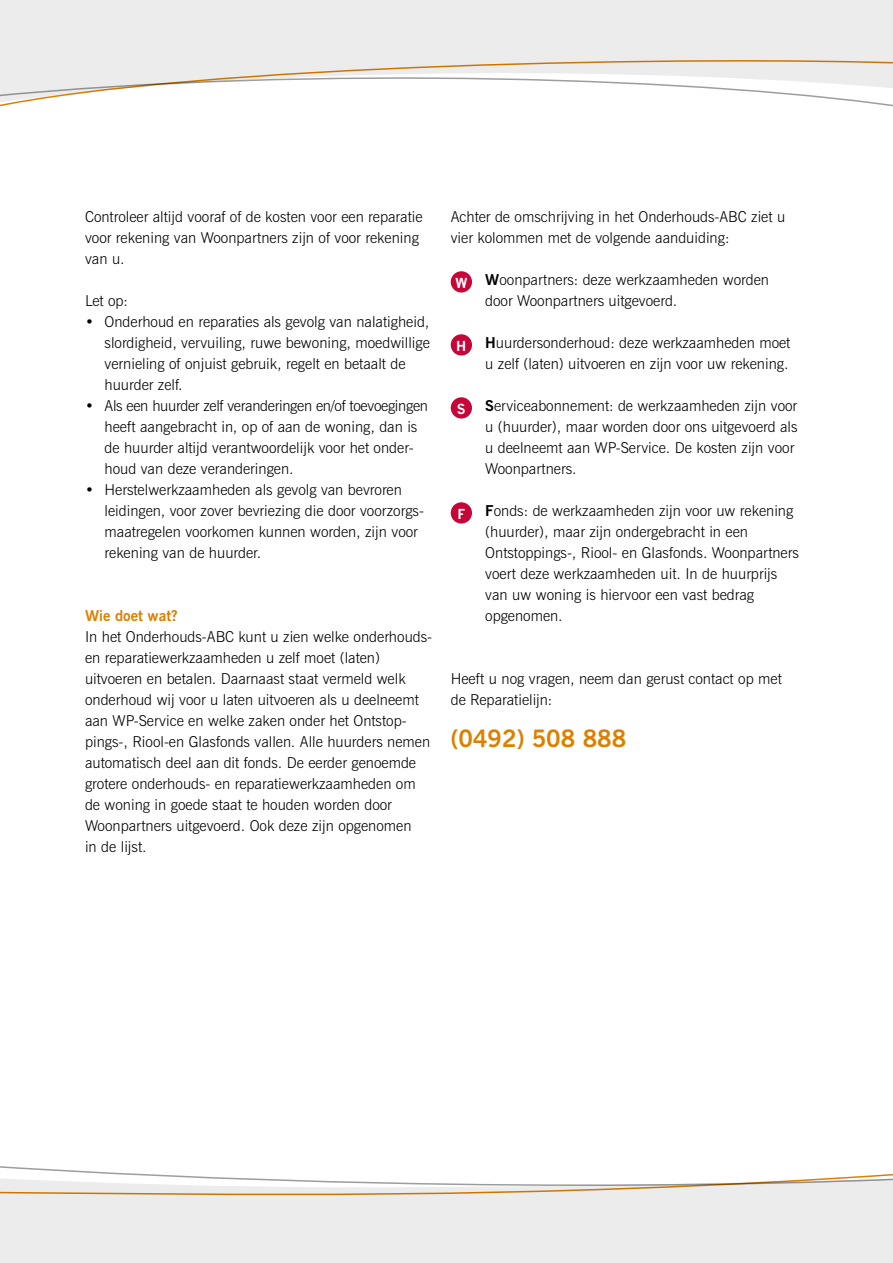
<style>
.page{position:relative;width:893px;height:1263px;background:#fff}
.page>*{position:absolute;margin:0;border:0;box-sizing:border-box;transform-origin:0 0}
.t1{font:700 24px "News Gothic BT";color:#dd8000}
.t2{font:300 15px/21px "News Gothic BT";color:#000}
.t3{font:700 15px "News Gothic BT";color:#dd8000}
.t4{font:700 13.5px "News Gothic";color:#fff}
.s1{font-weight:700}
</style>
<div class="page">
<div style="left:0;top:0;width:893px;height:55px;background:#ececed"></div>
<div style="left:0;top:1201px;width:893px;height:62px;background:#ececed"></div>
<svg style="left:0;top:55px;width:893px;height:52px"></svg>
<svg style="left:0;top:1166px;width:893px;height:35px"></svg>
<div style="left:451px;top:271px;width:21px;height:22px;background:#c60538;border-radius:50%"></div>
<div style="left:451px;top:334px;width:21px;height:22px;background:#c60538;border-radius:50%"></div>
<div style="left:451px;top:397px;width:21px;height:22px;background:#c60538;border-radius:50%"></div>
<div style="left:451px;top:502px;width:21px;height:22px;background:#c60538;border-radius:50%"></div>
<p class="t2" style="left:85px;top:206px;width:339px">Controleer altijd vooraf of de kosten voor een reparatie voor rekening van Woonpartners zijn of voor rekening van u.</p>
<p class="t2" style="left:85px;top:290px;width:45px">Let op:</p>
<p class="t2" style="left:105px;top:311px;width:327px;text-indent:-20px">• Onderhoud en reparaties als gevolg van nalatigheid, slordigheid, vervuiling, ruwe bewoning, moedwillige vernieling of onjuist gebruik, regelt en betaalt de huurder zelf.</p>
<p class="t2" style="left:105px;top:395px;width:325px;text-indent:-20px">• Als een huurder zelf veranderingen en/of toevoegingen heeft aangebracht in, op of aan de woning, dan is de huurder altijd verantwoordelijk voor het onder&shy;houd van deze veranderingen.</p>
<p class="t2" style="left:105px;top:479px;width:321px;text-indent:-20px">• Herstelwerkzaamheden als gevolg van bevroren leidingen, voor zover bevriezing die door voorzorgs&shy;maatregelen voorkomen kunnen worden, zijn voor rekening van de huurder.</p>
<p class="t3" style="left:85px;top:607px;width:94px">Wie doet wat?</p>
<p class="t2" style="left:85px;top:626px;width:349px">In het Onderhouds-ABC kunt u zien welke onderhouds&shy;en reparatiewerkzaamheden u zelf moet (laten) uitvoeren en betalen. Daarnaast staat vermeld welk onderhoud wij voor u laten uitvoeren als u deelneemt aan WP-Service en welke zaken onder het Ontstop&shy;pings-, Riool-en Glasfonds vallen. Alle huurders nemen automatisch deel aan dit fonds. De eerder genoemde grotere onderhouds- en reparatiewerkzaamheden om de woning in goede staat te houden worden door Woonpartners uitgevoerd. Ook deze zijn opgenomen<br>in de lijst.</p>
<p class="t2" style="left:451px;top:206px;width:336px">Achter de omschrijving in het Onderhouds-ABC ziet u vier kolommen met de volgende aanduiding:</p>
<p class="t2" style="left:485px;top:269px;width:285px;text-indent:-30px"><sub>W</sub> <span class="s1">W</span>oonpartners: deze werkzaamheden worden door Woonpartners uitgevoerd.</p>
<p class="t4" style="left:456px;top:337px;width:12px">H</p>
<p class="t2" style="left:485px;top:332px;width:307px"><span class="s1">H</span>uurdersonderhoud: deze werkzaamheden moet u zelf (laten) uitvoeren en zijn voor uw rekening.</p>
<p class="t4" style="left:457px;top:400px;width:10px">S</p>
<p class="t2" style="left:485px;top:395px;width:314px"><span class="s1">S</span>erviceabonnement: de werkzaamheden zijn voor u (huurder), maar worden door ons uitgevoerd als u deelneemt aan WP-Service. De kosten zijn voor Woonpartners.</p>
<p class="t4" style="left:457px;top:505px;width:9px">F</p>
<p class="t2" style="left:485px;top:500px;width:315px"><span class="s1">F</span>onds: de werkzaamheden zijn voor uw rekening (huurder), maar zijn ondergebracht in een Ontstoppings-, Riool- en Glasfonds. Woonpartners voert deze werkzaamheden uit. In de huurprijs van uw woning is hiervoor een vast bedrag opgenomen.</p>
<p class="t2" style="left:451px;top:668px;width:333px">Heeft u nog vragen, neem dan gerust contact op met de Reparatielijn:</p>
<h1 class="t1" style="left:451px;top:724px;width:177px">(0492) 508 888</h1>
</div>
